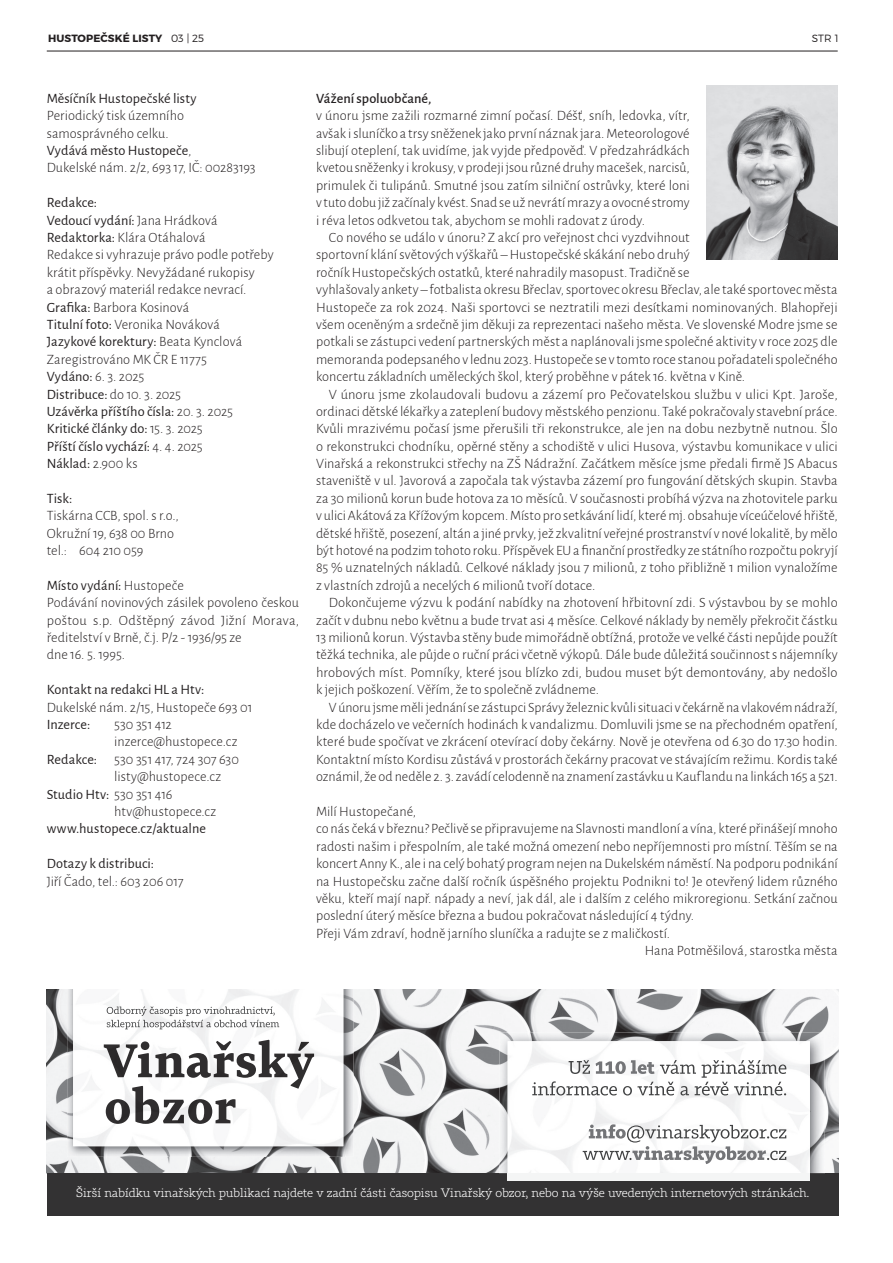
<style>
.page{position:relative;width:893px;height:1263px;background:#fff}
.page>*{position:absolute;margin:0;border:0;box-sizing:border-box;transform-origin:0 0}
.t1{font:300 14.25px/17.4px "Alegreya Sans";color:#231f20}
.t2{font:14.25px "Alegreya Sans";letter-spacing:.005em;color:#231f20}
.t3{font:500 14.25px "Alegreya Sans";color:#231f20}
.t4{font:300 12px "Tabac Slab";letter-spacing:-.01em;color:#fff}
.t5{font:700 10.5px "Montserrat";letter-spacing:.01em;color:#231f20}
.t6{font:300 10.5px "Montserrat";color:#231f20}
.s1{font-weight:300}
.s2{font-weight:400}
</style>
<div class="page">
<hr style="left:47px;top:51px;width:791px;height:1px;background:#231f20">
<svg style="left:47px;top:990px;width:792px;height:183px;fill:#f3f4f4"></svg>
<img style="left:67px;top:990px;width:286px;height:167px">
<img style="left:73px;top:990px;width:270px;height:156px">
<svg style="left:107px;top:1006px;width:172px;height:23px"></svg>
<img style="left:104px;top:1044px;width:34px;height:33px">
<img style="left:138px;top:1041px;width:14px;height:36px">
<img style="left:155px;top:1053px;width:29px;height:24px">
<img style="left:187px;top:1053px;width:24px;height:25px">
<img style="left:214px;top:1041px;width:20px;height:36px">
<img style="left:237px;top:1053px;width:19px;height:25px">
<img style="left:259px;top:1040px;width:28px;height:37px">
<img style="left:287px;top:1042px;width:27px;height:47px">
<img style="left:106px;top:1099px;width:24px;height:25px">
<img style="left:132px;top:1086px;width:27px;height:38px">
<img style="left:163px;top:1100px;width:21px;height:23px">
<img style="left:188px;top:1099px;width:24px;height:25px">
<img style="left:216px;top:1099px;width:20px;height:24px">
<div style="left:47px;top:1173px;width:792px;height:42px;background:#333233"></div>
<img style="left:499px;top:1032px;width:326px;height:149px">
<img style="left:508px;top:1041px;width:302px;height:132px">
<div style="left:508px;top:1173px;width:302px;height:7px;background:#f4f5f5"></div>
<img style="left:767px;top:1151px;width:19px;height:9px">
<img style="left:632px;top:1146px;width:134px;height:18px">
<img style="left:583px;top:1151px;width:49px;height:9px">
<img style="left:627px;top:1125px;width:159px;height:17px">
<img style="left:589px;top:1124px;width:37px;height:14px">
<img style="left:556px;top:1086px;width:230px;height:9px">
<img style="left:660px;top:1060px;width:127px;height:18px">
<img style="left:596px;top:1060px;width:58px;height:14px">
<img style="left:569px;top:1060px;width:21px;height:14px">
<img style="left:707px;top:85px;width:131px;height:174px">
<p class="t5" style="left:48px;top:32px;width:157px">HUSTOPEČSKÉ LISTY <span class="s1">03 | 25</span></p>
<p class="t6" style="left:812px;top:32px;width:28px">STR 1</p>
<p class="t2" style="left:47px;top:90px;width:151px">Měsíčník Hustopečské listy</p>
<p class="t1" style="left:47px;top:107px;width:210px">Periodický tisk územního samosprávného celku.<br><span class="s2">Vydává město Hustopeče</span>,<br>Dukelské nám. 2/2, 693 17, IČ: 00283193</p>
<p class="t1" style="left:47px;top:194px;width:228px"><span class="s2">Redakce:<br>Vedoucí vydání:</span> Jana Hrádková<br><span class="s2">Redaktorka:</span> Klára Otáhalová<br>Redakce si vyhrazuje právo podle potřeby krátit příspěvky. Nevyžádané rukopisy<br>a obrazový materiál redakce nevrací.<br><span class="s2">Grafika:</span> Barbora Kosinová<br><span class="s2">Titulní foto:</span> Veronika Nováková<br><span class="s2">Jazykové korektury:</span> Beata Kynclová<br>Zaregistrováno MK ČR E 11775<br><span class="s2">Vydáno:</span> 6. 3. 2025<br><span class="s2">Distribuce:</span> do 10. 3. 2025<br><span class="s2">Uzávěrka příštího čísla:</span> 20. 3. 2025<br><span class="s2">Kritické články do:</span> 15. 3. 2025<br><span class="s2">Příští číslo vychází:</span> 4. 4. 2025<br><span class="s2">Náklad:</span> 2.900 ks</p>
<p class="t2" style="left:47px;top:490px;width:27px">Tisk:</p>
<p class="t1" style="left:47px;top:507px;width:133px">Tiskárna CCB, spol. s r.o.,<br>Okružní 19, 638 00 Brno tel.: 604 210 059</p>
<p class="t1" style="left:47px;top:577px;width:254px"><span class="s2">Místo vydání:</span> Hustopeče<br>Podávání novinových zásilek povoleno českou poštou s.p. Odštěpný závod Jižní Morava, ředitelství v Brně, č.j. P/2 - 1936/95 ze<br>dne 16. 5. 1995.</p>
<p class="t2" style="left:47px;top:681px;width:159px">Kontakt na redakci HL a Htv:</p>
<p class="t1" style="left:47px;top:699px;width:207px">Dukelské nám. 2/15, Hustopeče 693 01</p>
<p class="t2" style="left:47px;top:716px;width:45px">Inzerce:</p>
<p class="t1" style="left:114px;top:716px;width:59px">530 351 412</p>
<p class="t1" style="left:114px;top:733px;width:125px">inzerce@hustopece.cz</p>
<p class="t1" style="left:47px;top:751px;width:194px"><span class="s2">Redakce:</span> 530 351 417, 724 307 630</p>
<p class="t1" style="left:114px;top:768px;width:108px">listy@hustopece.cz</p>
<p class="t2" style="left:47px;top:786px;width:127px">Studio Htv: <span class="s1">530 351 416</span></p>
<p class="t1" style="left:114px;top:803px;width:104px">htv@hustopece.cz</p>
<p class="t2" style="left:47px;top:820px;width:161px">www.hustopece.cz/aktualne</p>
<p class="t2" style="left:47px;top:855px;width:109px">Dotazy k distribuci:</p>
<p class="t1" style="left:47px;top:872px;width:139px">Jiří Čado, tel.: 603 206 017</p>
<p class="t3" style="left:316px;top:90px;width:117px">Vážení spoluobčané,</p>
<p class="t1" style="left:316px;top:107px;width:375px;text-align:justify">v únoru jsme zažili rozmarné zimní počasí. Déšť, sníh, ledovka, vítr, avšak i sluníčko a trsy sněženek jako první náznak jara. Meteorologové slibují oteplení, tak uvidíme, jak vyjde předpověď. V předzahrádkách kvetou sněženky i krokusy, v prodeji jsou různé druhy macešek, narcisů, primulek či tulipánů. Smutné jsou zatím silniční ostrůvky, které loni v tuto dobu již začínaly kvést. Snad se už nevrátí mrazy a ovocné stromy i réva letos odkvetou tak, abychom se mohli radovat z úrody.</p>
<p class="t1" style="left:316px;top:229px;width:523px;text-indent:13px">Co nového se událo v únoru? Z akcí pro veřejnost chci vyzdvihnout<br>sportovní klání světových výškařů – Hustopečské skákání nebo druhý<br>ročník Hustopečských ostatků, které nahradily masopust. Tradičně se<br>vyhlašovaly ankety – fotbalista okresu Břeclav, sportovec okresu Břeclav, ale také sportovec města Hustopeče za rok 2024. Naši sportovci se neztratili mezi desítkami nominovaných. Blahopřeji všem oceněným a srdečně jim děkuji za reprezentaci našeho města. Ve slovenské Modre jsme se potkali se zástupci vedení partnerských měst a naplánovali jsme společné aktivity v roce 2025 dle memoranda podepsaného v lednu 2023. Hustopeče se v tomto roce stanou pořadateli společného koncertu základních uměleckých škol, který proběhne v pátek 16. května v Kině.</p>
<p class="t1" style="left:316px;top:385px;width:523px;text-align:justify;text-indent:13px">V únoru jsme zkolaudovali budovu a zázemí pro Pečovatelskou službu v ulici Kpt. Jaroše, ordinaci dětské lékařky a zateplení budovy městského penzionu. Také pokračovaly stavební práce.<br>Kvůli mrazivému počasí jsme přerušili tři rekonstrukce, ale jen na dobu nezbytně nutnou. Šlo o rekonstrukci chodníku, opěrné stěny a schodiště v ulici Husova, výstavbu komunikace v ulici Vinařská a rekonstrukci střechy na ZŠ Nádražní. Začátkem měsíce jsme předali firmě JS Abacus staveniště v ul. Javorová a započala tak výstavba zázemí pro fungování dětských skupin. Stavba za 30 milionů korun bude hotova za 10 měsíců. V současnosti probíhá výzva na zhotovitele parku v ulici Akátová za Křížovým kopcem. Místo pro setkávání lidí, které mj. obsahuje víceúčelové hřiště, dětské hřiště, posezení, altán a jiné prvky, jež zkvalitní veřejné prostranství v nové lokalitě, by mělo být hotové na podzim tohoto roku. Příspěvek EU a finanční prostředky ze státního rozpočtu pokryjí 85 % uznatelných nákladů. Celkové náklady jsou 7 milionů, z toho přibližně 1 milion vynaložíme z vlastních zdrojů a necelých 6 milionů tvoří dotace.</p>
<p class="t1" style="left:316px;top:594px;width:523px;text-align:justify;text-indent:13px">Dokončujeme výzvu k podání nabídky na zhotovení hřbitovní zdi. S výstavbou by se mohlo začít v dubnu nebo květnu a bude trvat asi 4 měsíce. Celkové náklady by neměly překročit částku 13 milionů korun. Výstavba stěny bude mimořádně obtížná, protože ve velké části nepůjde použít těžká technika, ale půjde o ruční práci včetně výkopů. Dále bude důležitá součinnost s nájemníky hrobových míst. Pomníky, které jsou blízko zdi, budou muset být demontovány, aby nedošlo k jejich poškození. Věřím, že to společně zvládneme.</p>
<p class="t1" style="left:316px;top:699px;width:523px;text-align:justify;text-indent:13px">V únoru jsme měli jednání se zástupci Správy železnic kvůli situaci v čekárně na vlakovém nádraží, kde docházelo ve večerních hodinách k vandalizmu. Domluvili jsme se na přechodném opatření, které bude spočívat ve zkrácení otevírací doby čekárny. Nově je otevřena od 6.30 do 17.30 hodin.<br>Kontaktní místo Kordisu zůstává v prostorách čekárny pracovat ve stávajícím režimu. Kordis také oznámil, že od neděle 2. 3. zavádí celodenně na znamení zastávku u Kauflandu na linkách 165 a 521.</p>
<p class="t1" style="left:316px;top:803px;width:102px">Milí Hustopečané,</p>
<p class="t1" style="left:316px;top:820px;width:523px">co nás čeká v březnu? Pečlivě se připravujeme na Slavnosti mandloní a vína, které přinášejí mnoho</p>
<p class="t1" style="left:316px;top:838px;width:523px">radosti našim i přespolním, ale také možná omezení nebo nepříjemnosti pro místní. Těším se na</p>
<p class="t1" style="left:316px;top:855px;width:523px">koncert Anny K., ale i na celý bohatý program nejen na Dukelském náměstí. Na podporu podnikání</p>
<p class="t1" style="left:316px;top:872px;width:523px">na Hustopečsku začne další ročník úspěšného projektu Podnikni to! Je otevřený lidem různého</p>
<p class="t1" style="left:316px;top:890px;width:523px">věku, kteří mají např. nápady a neví, jak dál, ale i dalším z celého mikroregionu. Setkání začnou</p>
<p class="t1" style="left:316px;top:907px;width:380px">poslední úterý měsíce března a budou pokračovat následující 4 týdny.</p>
<p class="t1" style="left:316px;top:925px;width:356px">Přeji Vám zdraví, hodně jarního sluníčka a radujte se z maličkostí.</p>
<p class="t1" style="left:645px;top:942px;width:194px">Hana Potměšilová, starostka města</p>
<p class="t4" style="left:76px;top:1186px;width:734px">Širší nabídku vinařských publikací najdete v zadní části časopisu Vinařský obzor, nebo na výše uvedených internetových stránkách.</p>
</div>
